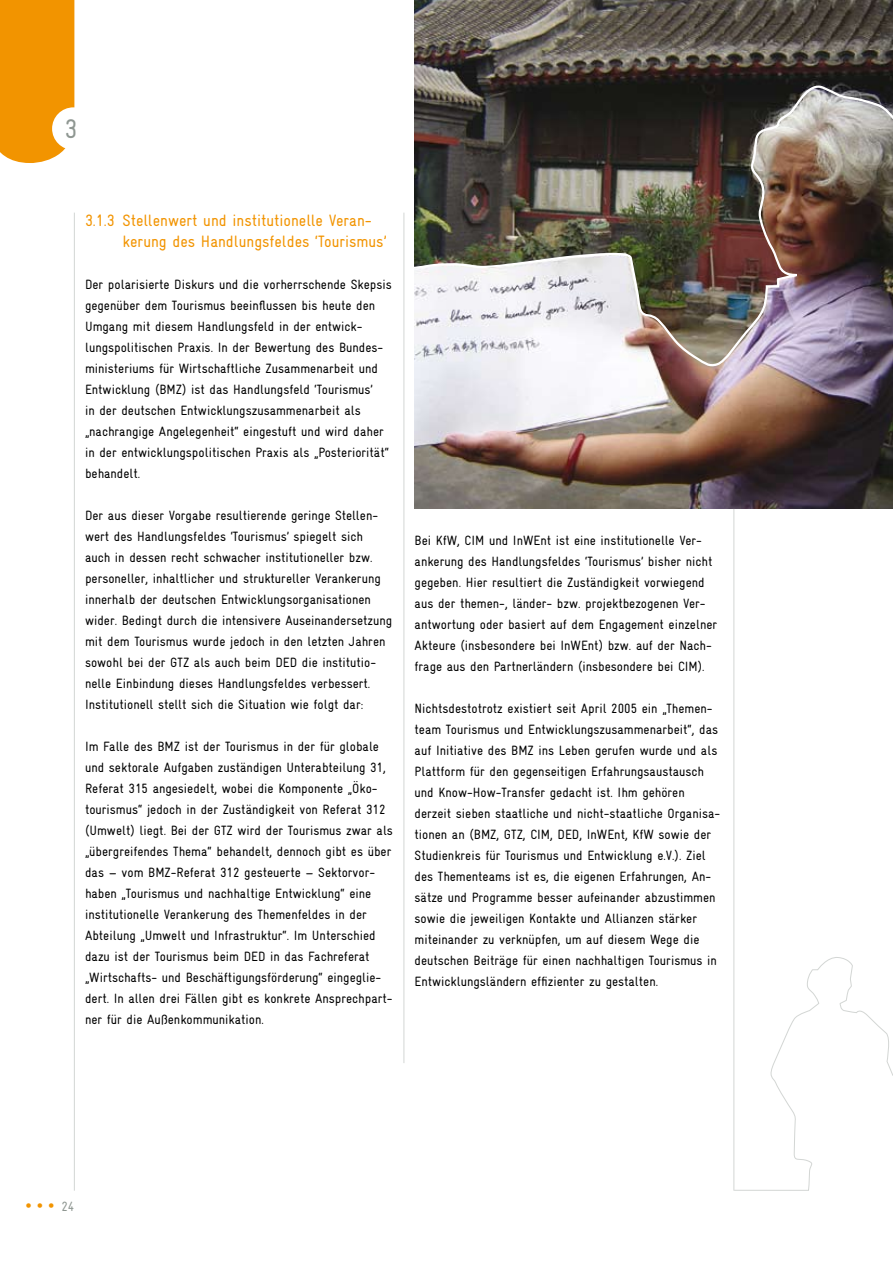
<style>
.page{position:relative;width:893px;height:1263px;background:#fff}
.page>*{position:absolute;margin:0;border:0;box-sizing:border-box;transform-origin:0 0}
.t1{font:condensed 27px "Gravur";color:#8f9792}
.t2{font:18px "Arial";color:#f29400}
.t3{font:condensed 16.5px/21px "Gravur";color:#f29400}
.t4{font:condensed 13.5px/21px "Gravur";color:#000}
.s1{font-family:"Gravur";font-stretch:condensed;font-size:13.5px;color:#8f9792}
</style>
<div class="page">
<hr style="left:404px;top:213px;width:1px;height:850px;background:#d3d6d4">
<hr style="left:733px;top:213px;width:1px;height:978px;background:#d3d6d4">
<hr style="left:74px;top:213px;width:1px;height:978px;background:#d3d6d4">
<img style="left:415px;top:0;width:478px;height:509px">
<div style="left:0;top:0;width:74px;height:163px;background:#f29400"></div>
<div style="left:52px;top:107px;width:43px;height:43px;background:#fff;border-radius:50%"></div>
<svg style="left:733px;top:956px;width:160px;height:235px"></svg>
<img style="left:414px;top:82px;width:479px;height:285px">
<h1 class="t1" style="left:64px;top:113px;width:14px">3</h1>
<p class="t3" style="left:123px;top:209px;width:265px;text-indent:-38px">3.1.3 Stellenwert und institutionelle Veran&shy;kerung des Handlungsfeldes ‘Tourismus’</p>
<p class="t4" style="left:85px;top:273px;width:308px">Der polarisierte Diskurs und die vorherrschende Skepsis gegenüber dem Tourismus beeinflussen bis heute den Umgang mit diesem Handlungsfeld in der entwick&shy;lungspolitischen Praxis. In der Bewertung des Bundes&shy;ministeriums für Wirtschaftliche Zusammenarbeit und Entwicklung (BMZ) ist das Handlungsfeld ‘Tourismus’<br>in der deutschen Entwicklungszusammenarbeit als „nachrangige Angelegenheit“ eingestuft und wird daher in der entwicklungspolitischen Praxis als „Posteriorität“ behandelt.</p>
<p class="t4" style="left:85px;top:504px;width:309px">Der aus dieser Vorgabe resultierende geringe Stellen&shy;wert des Handlungsfeldes ‘Tourismus’ spiegelt sich<br>auch in dessen recht schwacher institutioneller bzw. personeller, inhaltlicher und struktureller Verankerung innerhalb der deutschen Entwicklungsorganisationen wider. Bedingt durch die intensivere Auseinandersetzung mit dem Tourismus wurde jedoch in den letzten Jahren sowohl bei der GTZ als auch beim DED die institutio&shy;nelle Einbindung dieses Handlungsfeldes verbessert.<br>Institutionell stellt sich die Situation wie folgt dar:</p>
<p class="t4" style="left:85px;top:735px;width:309px">Im Falle des BMZ ist der Tourismus in der für globale und sektorale Aufgaben zuständigen Unterabteilung 31, Referat 315 angesiedelt, wobei die Komponente „Öko&shy;tourismus“ jedoch in der Zuständigkeit von Referat 312 (Umwelt) liegt. Bei der GTZ wird der Tourismus zwar als „übergreifendes Thema“ behandelt, dennoch gibt es über das − vom BMZ-Referat 312 gesteuerte − Sektorvor&shy;haben „Tourismus und nachhaltige Entwicklung“ eine institutionelle Verankerung des Themenfeldes in der Abteilung „Umwelt und Infrastruktur“. Im Unterschied dazu ist der Tourismus beim DED in das Fachreferat „Wirtschafts- und Beschäftigungsförderung“ eingeglie&shy;dert. In allen drei Fällen gibt es konkrete Ansprechpart&shy;ner für die Außenkommunikation.</p>
<p class="t4" style="left:415px;top:530px;width:304px">Bei KfW, CIM und InWEnt ist eine institutionelle Ver&shy;ankerung des Handlungsfeldes ‘Tourismus’ bisher nicht gegeben. Hier resultiert die Zuständigkeit vorwiegend aus der themen-, länder- bzw. projektbezogenen Ver&shy;antwortung oder basiert auf dem Engagement einzelner Akteure (insbesondere bei InWEnt) bzw. auf der Nach&shy;frage aus den Partnerländern (insbesondere bei CIM).</p>
<p class="t4" style="left:415px;top:698px;width:307px">Nichtsdestotrotz existiert seit April 2005 ein „Themen&shy;team Tourismus und Entwicklungszusammenarbeit“, das auf Initiative des BMZ ins Leben gerufen wurde und als Plattform für den gegenseitigen Erfahrungsaustausch und Know-How-Transfer gedacht ist. Ihm gehören derzeit sieben staatliche und nicht-staatliche Organisa&shy;tionen an (BMZ, GTZ, CIM, DED, InWEnt, KfW sowie der Studienkreis für Tourismus und Entwicklung e.V.). Ziel des Thementeams ist es, die eigenen Erfahrungen, An&shy;sätze und Programme besser aufeinander abzustimmen sowie die jeweiligen Kontakte und Allianzen stärker miteinander zu verknüpfen, um auf diesem Wege die deutschen Beiträge für einen nachhaltigen Tourismus in Entwicklungsländern effizienter zu gestalten.</p>
<h2 class="t2" style="left:26px;top:1195px;width:50px">• • • <span class="s1">24</span></h2>
</div>
